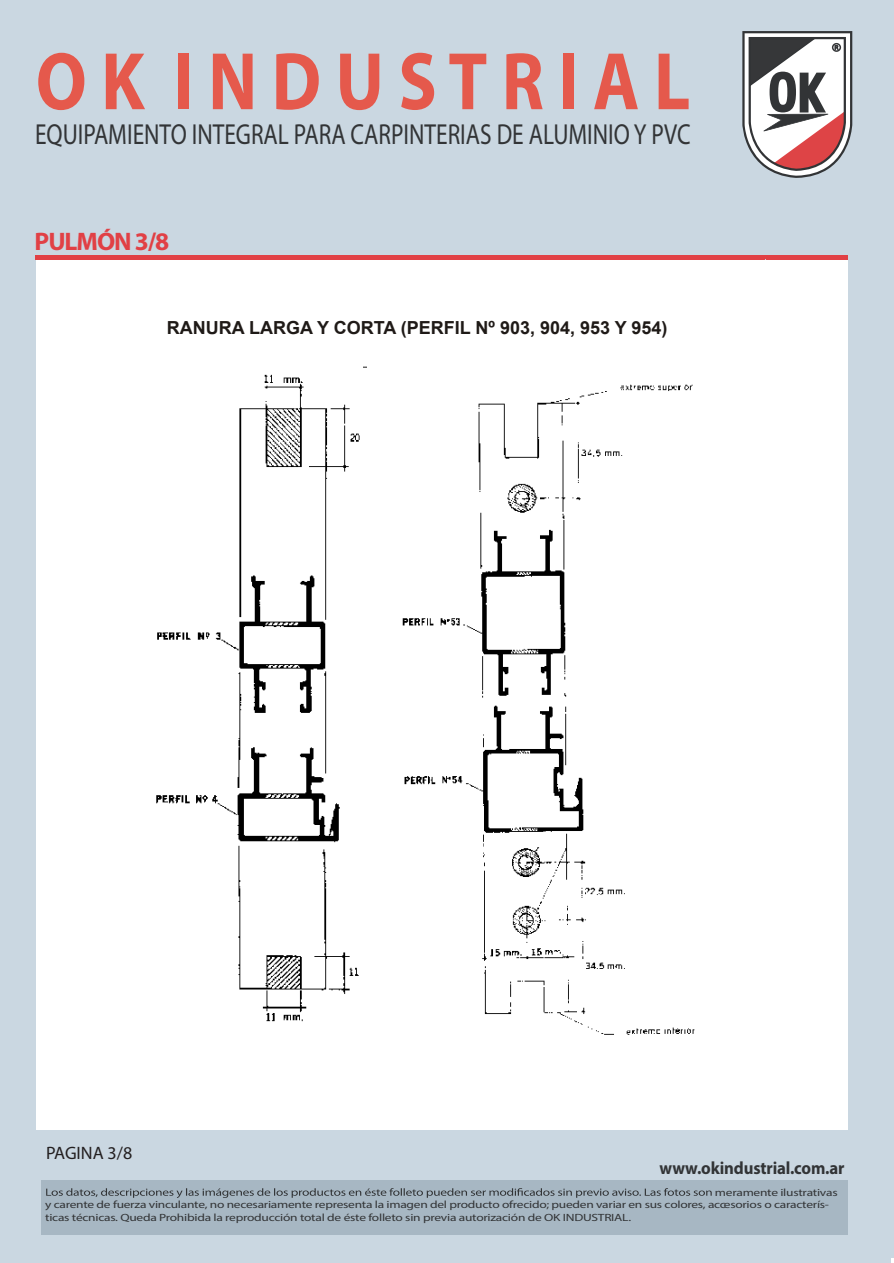
<style>
.page{position:relative;width:894px;height:1263px;background:#fff}
.page>*{position:absolute;margin:0;border:0;box-sizing:border-box;transform-origin:0 0}
.t1{font:700 82.35px "Myriad Pro";color:#e5594c;scale:.86 1}
.t2{font:29.1px "Myriad Pro";color:#323436;scale:.81 1}
.t3{font:700 25.5px "Myriad Pro";letter-spacing:-.04em;color:#e14045}
.t4{font:700 18px "Arial";color:#1f1a17}
.t5{font:18px "Myriad Pro";color:#231f20}
.t6{font:700 17.85px "Myriad Pro";letter-spacing:-.01em;color:#323436;scale:.94 1}
.t7{font:700 12px "Arial";color:#1f1a17}
.t8{font:10.5px/12.6px "Myriad Pro";letter-spacing:-.02em;color:#323436;scale:1.28 1}
</style>
<div class="page">
<div style="left:0;top:1227px;width:890px;height:36px;background:#cad7e1"></div>
<div style="left:0;top:0;width:894px;height:1258px;background:#cad7e1"></div>
<svg style="left:742px;top:31px;width:110px;height:147px;background:#b3a6a7"></svg>
<hr style="left:35px;top:256px;width:813px;height:4px;background:#e14045">
<div style="left:41px;top:1180px;width:807px;height:55px;background:#a7b7c3"></div>
<svg style="left:46px;top:1188px;width:666px;height:10px"></svg>
<img style="left:478px;top:260px;width:287px;height:1px">
<div style="left:37px;top:261px;width:811px;height:869px;background:#fff"></div>
<img style="left:156px;top:374px;width:204px;height:648px">
<img style="left:363px;top:366px;width:332px;height:669px">
<div style="left:367px;top:357px;width:366px;height:18px;background:#fff"></div>
<h1 class="t1" style="left:36px;top:28px;width:763px">O K I N D U ST R I A L</h1>
<h2 class="t2" style="left:35px;top:117px;width:811px">EQUIPAMIENTO INTEGRAL PARA CARPINTERIAS DE ALUMINIO Y PVC</h2>
<h3 class="t3" style="left:35px;top:225px;width:136px">PULMÓN 3/8</h3>
<h3 class="t4" style="left:167px;top:315px;width:502px">RANURA LARGA Y CORTA (PERFIL Nº 903, 904, 953 Y 954)</h3>
<h3 class="t5" style="left:46px;top:1142px;width:88px">PAGINA 3/8</h3>
<h3 class="t6" style="left:660px;top:1156px;width:198px">www.okindustrial.com.ar</h3>
<p class="t8" style="left:45px;top:1186px;width:621px;text-indent:670px">meramente ilustrativas y carente de fuerza vinculante, no necesariamente representa la imagen del producto ofrecido; pueden variar en sus colores, accesorios o caracterís&shy;ticas técnicas. Queda Prohibida la reproducción total de éste folleto sin previa autorización de OK INDUSTRIAL.</p>
<p class="t7" style="left:127px;top:1199px;width:652px">CALLE 33 Nº 6143/5 (Ex.Capdevila 1039)- 1653 VILLA BALLESTER - BS. AS. T/ (011) 4720-7750 - F/ (011) 4729-1988</p>
</div>
